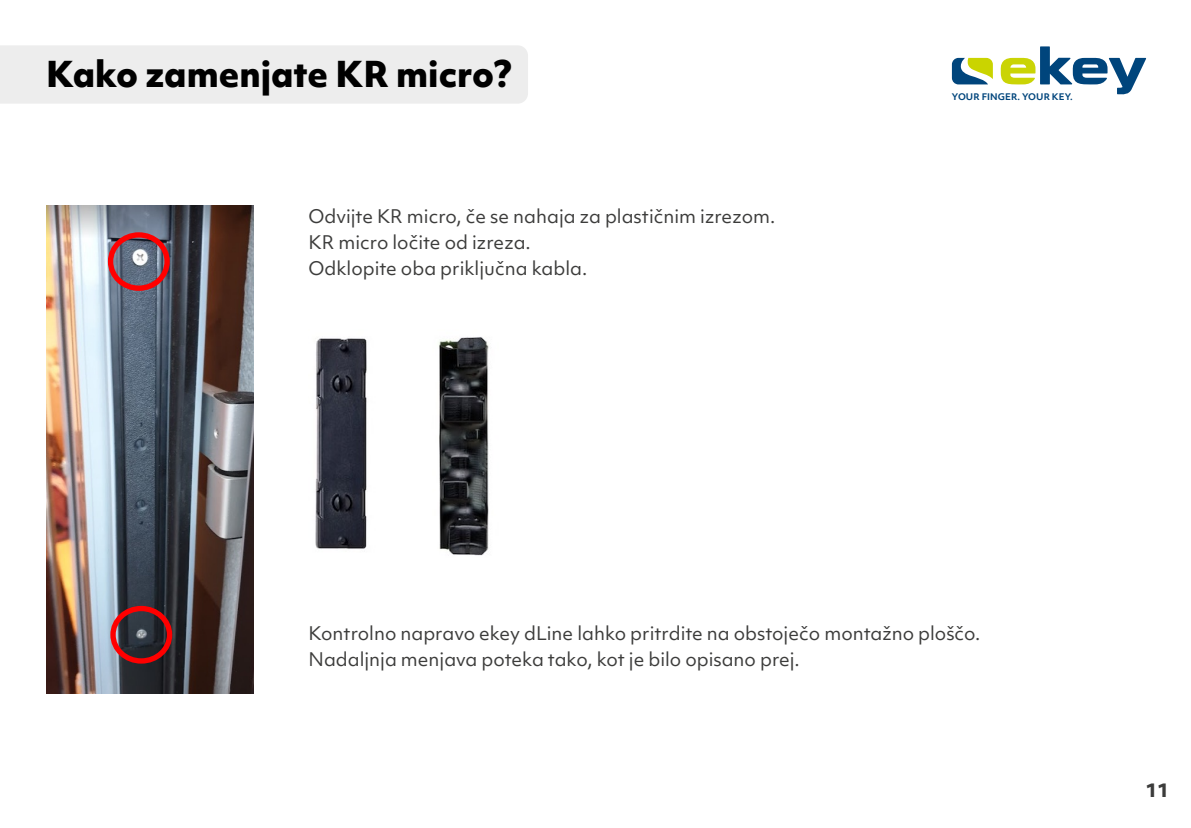
<style>
.page{position:relative;width:1191px;height:828px;background:#fff}
.page>*{position:absolute;margin:0;border:0;box-sizing:border-box;transform-origin:0 0}
.t1{font:800 34.2px "Objektiv Mk 1";color:#000}
.t2{font:18px "Objektiv Mk 1";color:#3c3c3b}
.t3{font:800 18px "Objektiv Mk 1";color:#3c3c3b}
.t4{font:700 8.8px "Objektiv Mk 1";letter-spacing:.01em;color:#00457c}
</style>
<div class="page">
<div style="left:0;top:45px;width:528px;height:59px;background:#ededed"></div>
<svg style="left:952px;top:58px;width:41px;height:26px"></svg>
<svg style="left:1000px;top:46px;width:146px;height:49px"></svg>
<img style="left:46px;top:206px;width:207px;height:487px">
<div style="left:108px;top:232px;width:62px;height:59px;border:5px solid #f00;border-radius:50%"></div>
<div style="left:110px;top:606px;width:62px;height:57px;border:5px solid #f00;border-radius:50%"></div>
<img style="left:315px;top:338px;width:52px;height:211px">
<img style="left:439px;top:337px;width:50px;height:219px">
<p class="t1" style="left:46px;top:50px;width:467px">Kako zamenjate KR micro?</p>
<p class="t2" style="left:308px;top:204px;width:468px">Odvijte KR micro, če se nahaja za plastičnim izrezom.</p>
<p class="t2" style="left:308px;top:230px;width:224px">KR micro ločite od izreza.</p>
<p class="t2" style="left:308px;top:256px;width:280px">Odklopite oba priključna kabla.</p>
<p class="t4" style="left:952px;top:90px;width:122px">YOUR FINGER. YOUR KEY.</p>
<p class="t2" style="left:308px;top:620px;width:673px">Kontrolno napravo ekey dLine lahko pritrdite na obstoječo montažno ploščo.</p>
<p class="t2" style="left:308px;top:646px;width:493px">Nadaljnja menjava poteka tako, kot je bilo opisano prej.</p>
<p class="t3" style="left:1145px;top:777px;width:25px">11</p>
</div>
